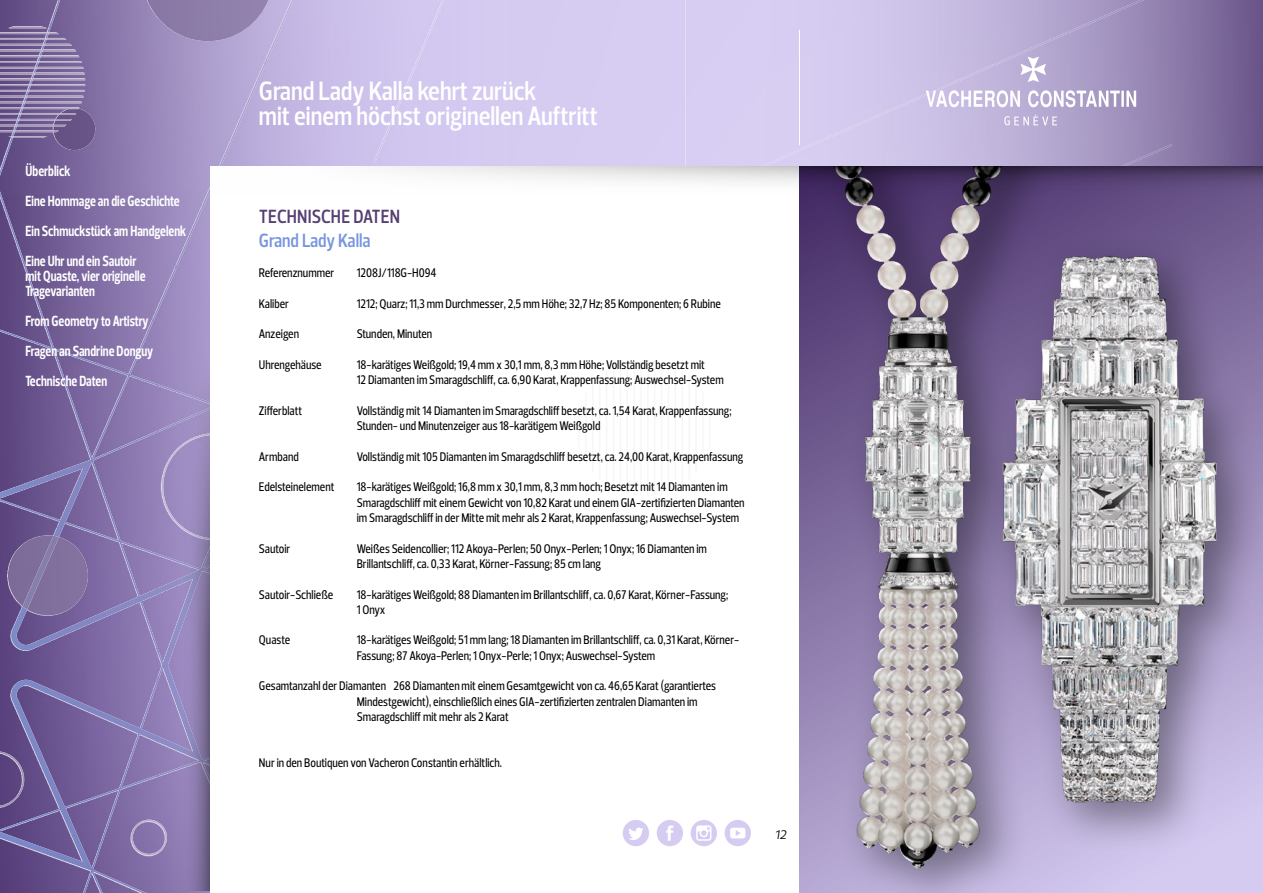
<style>
.page{position:relative;width:1263px;height:893px;background:#fff}
.page>*{position:absolute;margin:0;border:0;box-sizing:border-box;transform-origin:0 0}
.t1{font:600 27px/25.5px "Prelo Condensed";color:#fff}
.t2{font:600 19.5px "Prelo Condensed";letter-spacing:.015em;color:#574074}
.t3{font:600 19.5px "Prelo Condensed";color:#7896de}
.t4{font:700 15px/30px "Prelo Condensed";color:#fff;scale:.9 1}
.t5{font:500 12.75px/15.3px "Prelo Condensed";color:#000}
.t6{font:italic 12.75px "Prelo";color:#000}
</style>
<div class="page">
<img style="left:0;top:0;width:685px;height:820px">
<img style="left:0;top:586px;width:158px;height:307px">
<img style="left:156px;top:855px;width:54px;height:38px">
<img style="left:156px;top:541px;width:7px;height:248px">
<img style="left:49px;top:319px;width:109px;height:269px">
<img style="left:0;top:474px;width:51px;height:45px">
<img style="left:156px;top:384px;width:7px;height:49px">
<img style="left:0;top:21px;width:51px;height:328px">
<img style="left:152px;top:266px;width:11px;height:55px">
<img style="left:175px;top:182px;width:35px;height:8px">
<img style="left:329px;top:160px;width:43px;height:6px">
<img style="left:210px;top:58px;width:56px;height:108px">
<div style="left:372px;top:33px;width:56px;height:133px;background:#d1c6ef"></div>
<img style="left:264px;top:0;width:30px;height:67px">
<img style="left:49px;top:0;width:11px;height:32px">
<img style="left:426px;top:0;width:18px;height:42px">
<img style="left:131px;top:820px;width:32px;height:35px">
<img style="left:0;top:751px;width:24px;height:57px">
<img style="left:8px;top:535px;width:80px;height:80px">
<img style="left:23px;top:536px;width:36px;height:74px">
<img style="left:53px;top:109px;width:42px;height:41px">
<img style="left:0;top:67px;width:84px;height:2px">
<img style="left:0;top:73px;width:85px;height:2px">
<img style="left:0;top:79px;width:85px;height:1px">
<img style="left:0;top:84px;width:85px;height:2px">
<img style="left:0;top:90px;width:85px;height:2px">
<img style="left:0;top:96px;width:84px;height:2px">
<img style="left:0;top:102px;width:82px;height:1px">
<img style="left:0;top:107px;width:11px;height:2px">
<img style="left:0;top:113px;width:11px;height:2px">
<img style="left:0;top:119px;width:11px;height:2px">
<img style="left:8px;top:27px;width:39px;height:1px">
<img style="left:0;top:32px;width:11px;height:2px">
<img style="left:0;top:38px;width:11px;height:2px">
<img style="left:0;top:44px;width:11px;height:2px">
<img style="left:0;top:61px;width:82px;height:2px">
<svg style="left:11px;top:32px;width:68px;height:106px;background:#8a7aa5"></svg>
<img style="left:147px;top:0;width:121px;height:41px">
<img style="left:685px;top:0;width:578px;height:166px">
<img style="left:711px;top:0;width:461px;height:166px">
<svg style="left:926px;top:57px;width:210px;height:68px;background:#c0b6d8"></svg>
<svg style="left:163px;top:190px;width:47px;height:701px;background:#9787ba"></svg>
<div style="left:210px;top:166px;width:1053px;height:727px;background:#fff"></div>
<svg style="left:385px;top:166px;width:414px;height:17px"></svg>
<svg style="left:623px;top:820px;width:26px;height:26px"></svg>
<svg style="left:657px;top:820px;width:26px;height:26px"></svg>
<svg style="left:725px;top:820px;width:26px;height:26px"></svg>
<svg style="left:691px;top:820px;width:26px;height:26px"></svg>
<hr style="left:799px;top:30px;width:1px;height:115px;background:#fff">
<img style="left:799px;top:214px;width:341px;height:679px">
<img style="left:884px;top:126px;width:379px;height:753px">
<svg style="left:799px;top:166px;width:464px;height:48px;background:#4e3b68"></svg>
<p class="t4" style="left:26px;top:156px;width:180px">Überblick<br>Eine Hommage an die Geschichte<br>Ein Schmuckstück am Handgelenk<br>Eine Uhr und ein Sautoir</p>
<p class="t4" style="left:26px;top:269px;width:135px;line-height:15px">mit Quaste, vier originelle<br>Tragevarianten</p>
<p class="t4" style="left:26px;top:306px;width:143px">From Geometry to Artistry<br>Fragen an Sandrine Donguy<br>Technische Daten</p>
<h1 class="t1" style="left:259px;top:78px;width:340px">Grand Lady Kalla kehrt zurück<br>mit einem höchst originellen Auftritt</h1>
<p class="t2" style="left:259px;top:205px;width:143px">TECHNISCHE DATEN</p>
<p class="t3" style="left:259px;top:228px;width:113px">Grand Lady Kalla</p>
<p class="t5" style="left:259px;top:265px;width:77px">Referenznummer</p>
<p class="t5" style="left:357px;top:265px;width:81px">1208J/118G-H094</p>
<p class="t5" style="left:259px;top:296px;width:32px">Kaliber</p>
<p class="t5" style="left:357px;top:296px;width:366px">1212; Quarz; 11,3 mm Durchmesser, 2,5 mm Höhe; 32,7 Hz; 85 Komponenten; 6 Rubine</p>
<p class="t5" style="left:259px;top:327px;width:42px">Anzeigen</p>
<p class="t5" style="left:357px;top:327px;width:77px">Stunden, Minuten</p>
<p class="t5" style="left:259px;top:357px;width:64px">Uhrengehäuse</p>
<p class="t5" style="left:357px;top:357px;width:369px">18-karätiges Weißgold; 19,4 mm x 30,1 mm, 8,3 mm Höhe; Vollständig besetzt mit<br>12 Diamanten im Smaragdschliff, ca. 6,90 Karat, Krappenfassung; Auswechsel-System</p>
<p class="t5" style="left:259px;top:403px;width:45px">Zifferblatt</p>
<p class="t5" style="left:357px;top:403px;width:376px">Vollständig mit 14 Diamanten im Smaragdschliff besetzt, ca. 1,54 Karat, Krappenfassung;<br>Stunden- und Minutenzeiger aus 18-karätigem Weißgold</p>
<p class="t5" style="left:259px;top:449px;width:41px">Armband</p>
<p class="t5" style="left:357px;top:449px;width:388px">Vollständig mit 105 Diamanten im Smaragdschliff besetzt, ca. 24,00 Karat, Krappenfassung</p>
<p class="t5" style="left:259px;top:480px;width:77px">Edelsteinelement</p>
<p class="t5" style="left:357px;top:480px;width:389px">18-karätiges Weißgold; 16,8 mm x 30,1 mm, 8,3 mm hoch; Besetzt mit 14 Diamanten im<br>Smaragdschliff mit einem Gewicht von 10,82 Karat und einem GIA-zertifizierten Diamanten im Smaragdschliff in der Mitte mit mehr als 2 Karat, Krappenfassung; Auswechsel-System</p>
<p class="t5" style="left:259px;top:541px;width:33px">Sautoir</p>
<p class="t5" style="left:357px;top:541px;width:352px">Weißes Seidencollier; 112 Akoya-Perlen; 50 Onyx-Perlen; 1 Onyx; 16 Diamanten im<br>Brillantschliff, ca. 0,33 Karat, Körner-Fassung; 85 cm lang</p>
<p class="t5" style="left:259px;top:587px;width:76px">Sautoir-Schließe</p>
<p class="t5" style="left:357px;top:587px;width:373px">18-karätiges Weißgold; 88 Diamanten im Brillantschliff, ca. 0,67 Karat, Körner-Fassung;<br>1 Onyx</p>
<p class="t5" style="left:259px;top:633px;width:33px">Quaste</p>
<p class="t5" style="left:357px;top:633px;width:384px">18-karätiges Weißgold; 51 mm lang; 18 Diamanten im Brillantschliff, ca. 0,31 Karat, Körner-<br>Fassung; 87 Akoya-Perlen; 1 Onyx-Perle; 1 Onyx; Auswechsel-System</p>
<p class="t5" style="left:357px;top:678px;width:361px;text-indent:-98px">Gesamtanzahl der Diamanten 268 Diamanten mit einem Gesamtgewicht von ca. 46,65 Karat (garantiertes<br>Mindestgewicht), einschließlich eines GIA-zertifizierten zentralen Diamanten im<br>Smaragdschliff mit mehr als 2 Karat</p>
<p class="t5" style="left:259px;top:755px;width:245px">Nur in den Boutiquen von Vacheron Constantin erhältlich.</p>
<p class="t6" style="left:775px;top:826px;width:13px">12</p>
</div>
